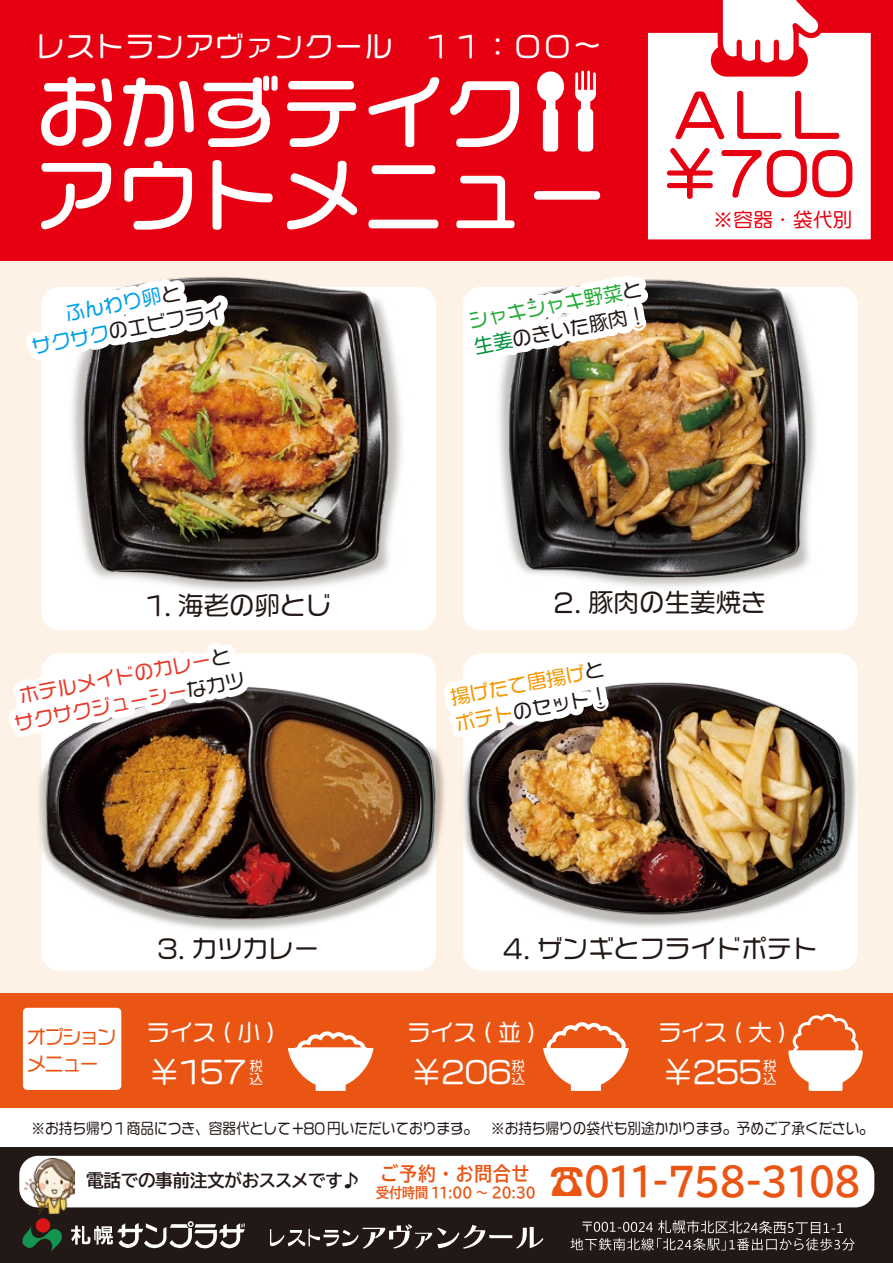
<style>
.page{position:relative;width:893px;height:1263px;background:#fff}
.page>*{position:absolute;margin:0;border:0;box-sizing:border-box;transform-origin:0 0}
.t1{font:80.1px/82.7px "VDL Logo Maru Regular";letter-spacing:.02em;color:#fff}
.t2{font:56.7px/58.5px "VDL Logo Maru Regular";letter-spacing:.02em;color:#e60012}
.t3{font:38.4px "BIZ UDP Gothic Bold";letter-spacing:-.02em;color:#ea5514;scale:.91 1}
.t4{font:30px "VDL Logo Maru Regular";color:#fff}
.t5{font:28.65px "VDL Logo Maru Regular";letter-spacing:.04em;color:#fff}
.t6{font:25.5px "VDL Logo Maru Regular";color:#221815}
.t7{font:22.95px "VDL Logo Maru Regular";color:#fff}
.t8{font:19.5px/26.1px "VDL Logo Maru Regular";color:#e83828;text-align:center}
.t9{font:19.5px/26.2px "VDL Logo Maru Regular";color:#22ac38}
.t10{font:19.5px/26.2px "VDL Logo Maru Regular";color:#f39700}
.t11{font:19.5px/26.2px "VDL Logo Maru Regular";color:#00a0e9;text-align:center}
.t12{font:19.5px/26.2px "VDL Logo Maru Regular";letter-spacing:-.1em;color:#ea5514}
.t13{font:19.5px "BIZ UDP Gothic Bold";letter-spacing:.06em;color:#ea5514;scale:.91 1}
.t14{font:19.5px "VDL Logo Maru Regular";color:#e60012}
.t15{font:17.7px "BIZ UDP Gothic Bold";letter-spacing:-.02em;color:#221815}
.t16{font:15px "VDL Logo Maru Regular";color:#221815;scale:.91 1}
.t17{font:14.25px "BIZ UDP Gothic Bold";color:#ea5514;scale:.91 1}
.t18{font:13.5px/13.5px "VDL Logo Maru Regular";color:#fff}
.s1{color:#221815}
.s2{color:#00913a}
</style>
<div class="page">
<div style="left:0;top:253px;width:893px;height:744px;background:#fef1e5"></div>
<div style="left:0;top:993px;width:893px;height:114px;background:#ea5514"></div>
<div style="left:0;top:0;width:893px;height:260px;background:#e60012"></div>
<div style="left:657px;top:32px;width:214px;height:208px;background:#fff"></div>
<svg style="left:715px;top:0;width:110px;height:70px"></svg>
<div style="left:774px;top:42px;width:5px;height:18px;background:#e60012"></div>
<div style="left:755px;top:42px;width:5px;height:18px;background:#e60012"></div>
<div style="left:737px;top:42px;width:5px;height:15px;background:#e60012"></div>
<div style="left:0;top:1147px;width:893px;height:116px;background:#221815"></div>
<svg style="left:571px;top:1220px;width:284px;height:30px"></svg>
<svg style="left:22px;top:1225px;width:40px;height:27px"></svg>
<div style="left:36px;top:1218px;width:14px;height:14px;background:#d61718;border-radius:50%"></div>
<svg style="left:71px;top:1221px;width:174px;height:28px"></svg>
<svg style="left:270px;top:1224px;width:273px;height:25px"></svg>
<svg style="left:287px;top:80px;width:70px;height:67px"></svg>
<svg style="left:286px;top:160px;width:72px;height:70px"></svg>
<svg style="left:675px;top:91px;width:50px;height:49px"></svg>
<svg style="left:737px;top:90px;width:45px;height:49px"></svg>
<svg style="left:794px;top:90px;width:46px;height:49px"></svg>
<svg style="left:666px;top:147px;width:47px;height:52px"></svg>
<svg style="left:721px;top:149px;width:132px;height:49px"></svg>
<svg style="left:788px;top:1014px;width:75px;height:77px"></svg>
<svg style="left:543px;top:1022px;width:86px;height:69px"></svg>
<svg style="left:288px;top:1031px;width:85px;height:60px"></svg>
<div style="left:463px;top:653px;width:395px;height:318px;background:#fff;border-radius:18px"></div>
<div style="left:278px;top:930px;width:134px;height:41px;background:#fff"></div>
<img style="left:412px;top:923px;width:446px;height:48px">
<img style="left:278px;top:674px;width:166px;height:256px">
<img style="left:278px;top:260px;width:90px;height:370px">
<img style="left:657px;top:260px;width:208px;height:370px">
<img style="left:657px;top:682px;width:201px;height:241px">
<img style="left:278px;top:269px;width:90px;height:328px">
<img style="left:657px;top:272px;width:169px;height:317px">
<div style="left:23px;top:1008px;width:98px;height:82px;background:#fff;border-radius:4px"></div>
<div style="left:19px;top:1156px;width:855px;height:51px;background:#fff;border-radius:19px"></div>
<img style="left:24px;top:1158px;width:51px;height:55px">
<img style="left:368px;top:32px;width:289px;height:895px">
<img style="left:0;top:75px;width:278px;height:963px">
<h3 class="t5" style="left:36px;top:27px;width:567px">レストランアヴァンクール　１１：００～</h3>
<h1 class="t1" style="left:36px;top:67px;width:572px">おかずテイクアウトメニュー</h1>
<h3 class="t11" style="left:25px;top:307px;width:197px;rotate:-11deg">ふんわり卵<span class="s1">と<br></span>サクサク<span class="s1">のエビフライ</span></h3>
<h3 class="t9" style="left:466px;top:307px;width:177px;rotate:-11deg">シャキシャキ野菜<span class="s1">と</span><span class="s2">生姜</span><span class="s1">のきいた豚肉！</span></h3>
<h2 class="t2" style="left:662px;top:83px;width:194px">ＡＬＬ￥700</h2>
<h3 class="t14" style="left:714px;top:206px;width:140px">※容器・袋代別</h3>
<h3 class="t6" style="left:146px;top:588px;width:187px">1. 海老の卵とじ</h3>
<h3 class="t6" style="left:554px;top:585px;width:214px">2. 豚肉の生姜焼き</h3>
<h3 class="t8" style="left:7px;top:684px;width:236px;rotate:-11deg">ホテルメイドのカレー<span class="s1">と</span>サクサクジューシー<span class="s1">なカツ</span></h3>
<h3 class="t10" style="left:448px;top:684px;width:158px;rotate:-11deg">揚げたて唐揚げ<span class="s1">と</span>ポテト<span class="s1">のセット！</span></h3>
<h3 class="t12" style="left:27px;top:1023px;width:91px">オプションメニュー</h3>
<h3 class="t6" style="left:158px;top:931px;width:163px">3. カツカレー</h3>
<h3 class="t6" style="left:503px;top:931px;width:317px">4. ザンギとフライドポテト</h3>
<h3 class="t7" style="left:408px;top:1016px;width:131px">ライス(並)</h3>
<h3 class="t7" style="left:147px;top:1016px;width:131px">ライス(小)</h3>
<h3 class="t4" style="left:149px;top:1051px;width:98px">￥157</h3>
<p class="t18" style="left:249px;top:1058px;width:14px">税込</p>
<h3 class="t4" style="left:412px;top:1051px;width:101px">￥206</h3>
<p class="t18" style="left:512px;top:1058px;width:14px">税込</p>
<h3 class="t7" style="left:658px;top:1016px;width:131px">ライス(大)</h3>
<h3 class="t4" style="left:663px;top:1051px;width:100px">￥255</h3>
<p class="t18" style="left:763px;top:1058px;width:14px">税込</p>
<p class="t16" style="left:31px;top:1118px;width:927px">※お持ち帰り１商品につき、容器代として+80円いただいております。　※お持ち帰りの袋代も別途かかります。予めご了承ください。</p>
<p class="t15" style="left:86px;top:1172px;width:275px">電話での事前注文がおススメです♪</p>
<h3 class="t13" style="left:381px;top:1164px;width:164px">ご予約・お問合せ</h3>
<p class="t17" style="left:376px;top:1185px;width:177px">受付時間 11:00 ～ 20:30</p>
<h3 class="t3" style="left:549px;top:1162px;width:344px">☎011-758-3108</h3>
</div>
